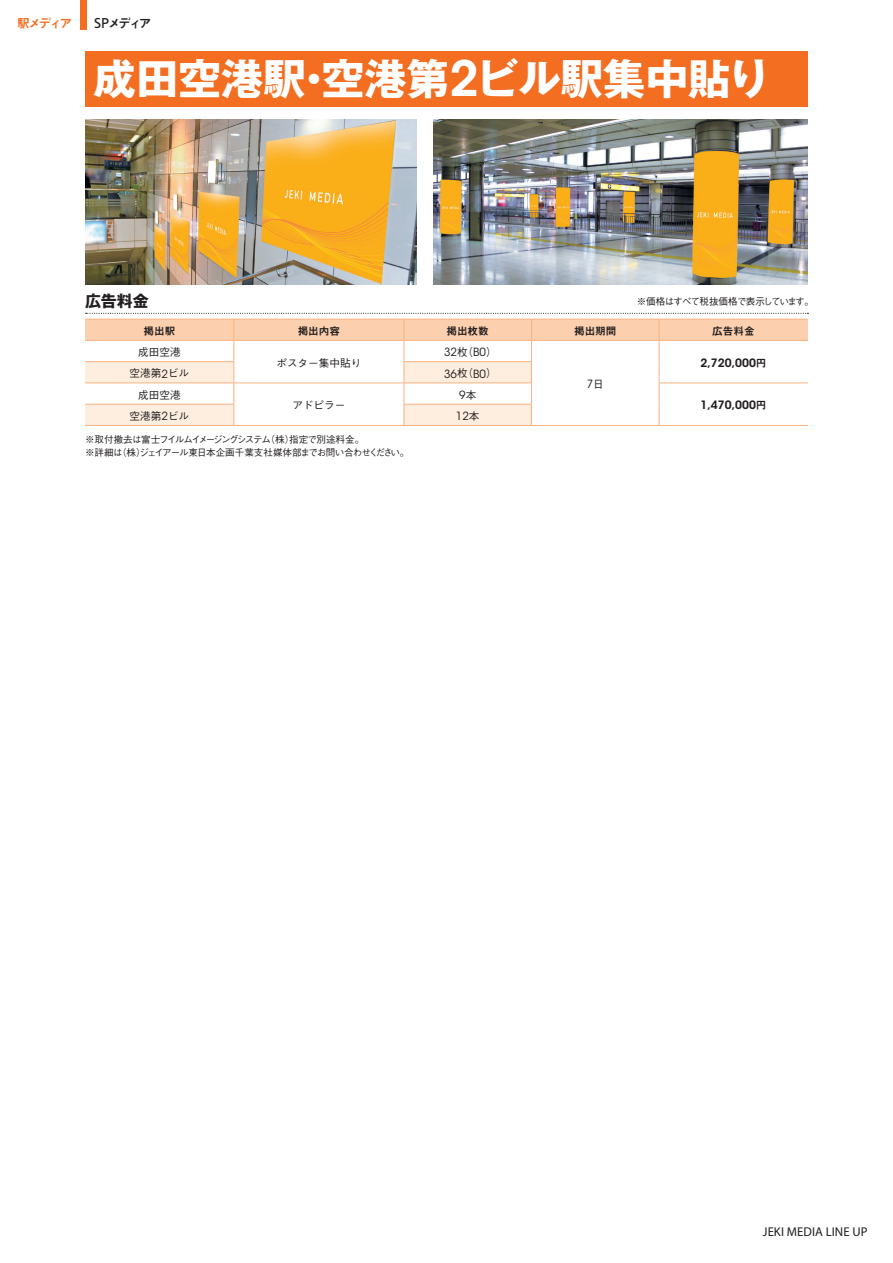
<style>
.page{position:relative;width:893px;height:1263px;background:#fff}
.page>*{position:absolute;margin:0;border:0;box-sizing:border-box;transform-origin:0 0}
.見出し02_オビ内{font:700 42.45px "Gothic MB101 Pro";color:#fff}
.広告料金タイトル{font:700 15.9px "Gothic MB101 Pro";color:#231f20}
.t1{font:12.75px "Myriad Pro";letter-spacing:.005em;color:#231f20}
.t2{font:12.75px "Midashi Go Pro MB31";color:#231f20}
.t3{font:12.75px "Midashi Go Pro MB31";letter-spacing:-.165em;color:#f36e21}
.表_金額{font:600 11.55px "ITC Avant Garde Std";color:#231f20}
.t4{font:11.25px "ITC Avant Garde Std";color:#231f20}
.t5{font:500 10.65px "Gothic BBB Pro";color:#231f20}
.表_項目{font:10.65px "Midashi Go Pro MB31";letter-spacing:-.01em;color:#231f20}
.注釈{font:500 9.6px "Gothic BBB Pro";letter-spacing:-.085em;color:#231f20}
.広告料金タイトル-2{font:500 9.6px "Gothic BBB Pro";letter-spacing:-.075em;color:#231f20}
.s1{font-family:"Frutiger LT Std";font-size:14.25px}
.s2{font-family:"ITC Avant Garde Std";font-weight:600;font-size:48.45px}
.s3{font-family:"Gothic BBB Pro";font-weight:500;font-size:10.65px}
.s4{font-family:"Midashi Go Pro MB31";font-weight:400;font-size:10.65px}
.s5{font-family:"ITC Avant Garde Std";font-weight:400;font-size:11.25px}
</style>
<div class="page">
<img style="left:85px;top:119px;width:332px;height:166px">
<img style="left:434px;top:119px;width:374px;height:166px">
<hr style="left:404px;top:425px;width:127px;height:1px;background:#f9b281">
<hr style="left:85px;top:425px;width:149px;height:1px;background:#f9b281">
<hr style="left:531px;top:425px;width:128px;height:1px;background:#f9b281">
<hr style="left:234px;top:425px;width:170px;height:1px;background:#f9b281">
<svg style="left:85px;top:313px;width:723px;height:112px"></svg>
<hr style="left:659px;top:425px;width:149px;height:1px;background:#f9b281">
<div style="left:85px;top:51px;width:723px;height:55px;background:#f36e21"></div>
<div style="left:80px;top:0;width:6px;height:30px;background:#f36e21"></div>
<h3 class="t3" style="left:17px;top:13px;width:57px">駅メディア</h3>
<h3 class="t2" style="left:94px;top:13px;width:59px"><span class="s1">SP</span>メディア</h3>
<p class="見出し02_オビ内" style="left:94px;top:43px;width:678px">成田空港駅・空港第<span class="s2">2</span>ビル駅集中貼り</p>
<p class="広告料金タイトル" style="left:85px;top:288px;width:65px">広告料金</p>
<p class="広告料金タイトル-2" style="left:637px;top:294px;width:179px">※価格はすべて税抜価格で表示しています。</p>
<p class="表_項目" style="left:144px;top:322px;width:33px">掲出駅</p>
<p class="表_項目" style="left:298px;top:322px;width:44px">掲出内容</p>
<p class="表_項目" style="left:447px;top:322px;width:44px">掲出枚数</p>
<p class="表_項目" style="left:574px;top:322px;width:44px">掲出期間</p>
<p class="表_項目" style="left:712px;top:322px;width:44px">広告料金</p>
<p class="t5" style="left:138px;top:343px;width:44px">成田空港</p>
<p class="t5" style="left:276px;top:354px;width:87px">ポスター集中貼り</p>
<p class="t4" style="left:444px;top:345px;width:54px">32<span class="s3">枚（</span>B0<span class="s3">）</span></p>
<p class="表_金額" style="left:700px;top:355px;width:68px">2,720,000<span class="s4">円</span></p>
<p class="t5" style="left:130px;top:365px;width:61px">空港第<span class="s5">2</span>ビル</p>
<p class="t4" style="left:444px;top:367px;width:54px">36<span class="s3">枚（</span>B0<span class="s3">）</span></p>
<p class="t5" style="left:138px;top:386px;width:44px">成田空港</p>
<p class="t5" style="left:292px;top:397px;width:55px">アドピラー</p>
<p class="t4" style="left:587px;top:377px;width:19px">7<span class="s3">日</span></p>
<p class="t4" style="left:459px;top:388px;width:19px">9<span class="s3">本</span></p>
<p class="表_金額" style="left:700px;top:398px;width:68px">1,470,000<span class="s4">円</span></p>
<p class="t5" style="left:130px;top:407px;width:61px">空港第<span class="s5">2</span>ビル</p>
<p class="t4" style="left:456px;top:409px;width:25px">12<span class="s3">本</span></p>
<p class="注釈" style="left:85px;top:431px;width:281px">※取付撤去は富士フイルムイメージングシステム（株）指定で別途料金。</p>
<p class="注釈" style="left:85px;top:445px;width:326px">※詳細は（株）ジェイアール東日本企画千葉支社媒体部までお問い合わせください。</p>
<h3 class="t1" style="left:763px;top:1224px;width:106px">JEKI MEDIA LINE UP</h3>
</div>
